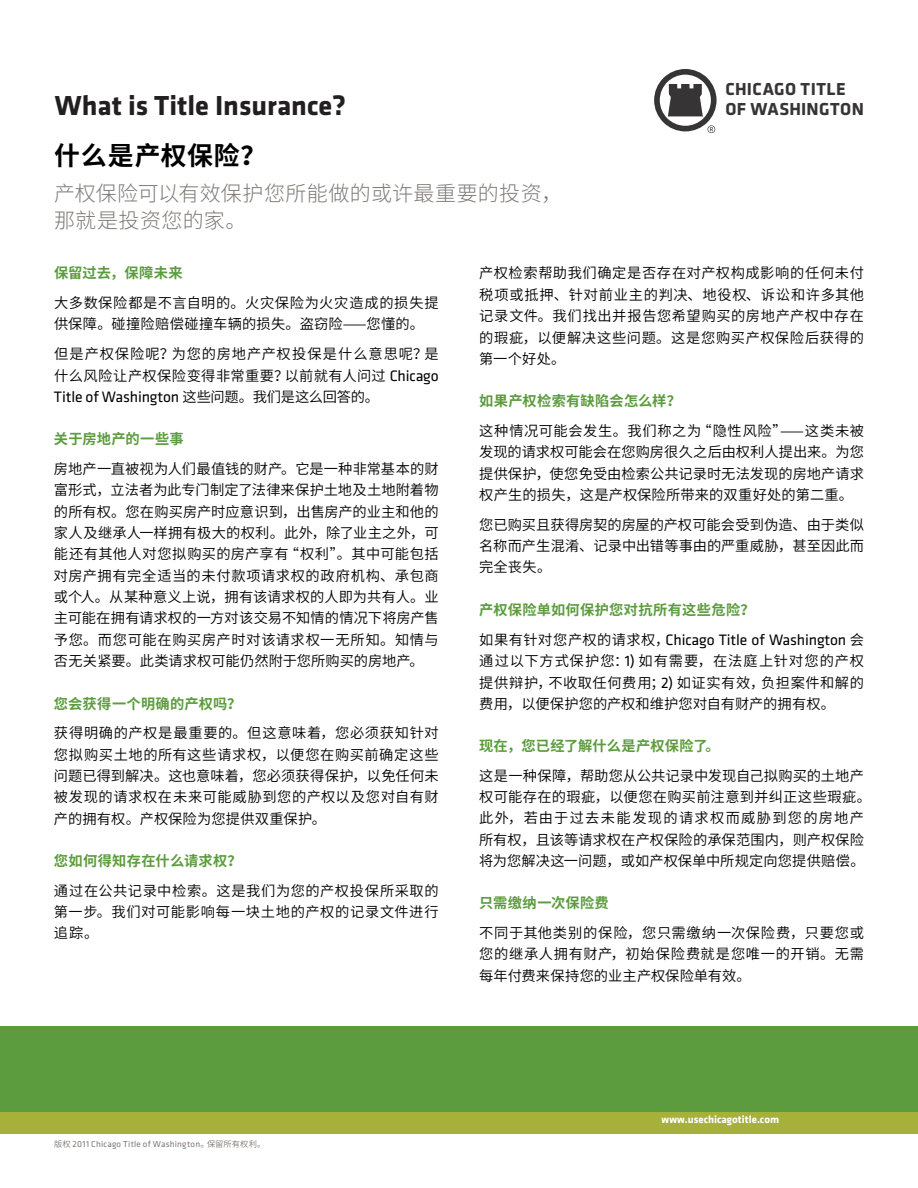
<style>
.page{position:relative;width:918px;height:1188px;background:#fff}
.page>*{position:absolute;margin:0;border:0;box-sizing:border-box;transform-origin:0 0}
.t1{font:700 28.5px "Klavika Basic";color:#231f20}
.t2{font:700 25.8px "Source Han Sans CN";letter-spacing:.035em;color:#000}
.t3{font:300 21px/27px "Source Han Sans CN";letter-spacing:.02em;color:#7f7975}
.t4{font:700 18px/20.2px "Klavika";letter-spacing:.02em;color:#373435}
.t5{font:15.6px "Klavika";letter-spacing:-.01em;color:#000}
.t6{font:14.25px/21.3px "Source Han Sans CN";letter-spacing:.025em;color:#000;text-align:justify}
.t7{font:700 14.25px "Source Han Sans CN";letter-spacing:.02em;color:#5c9c3e}
.t8{font:14.25px/22px "Source Han Sans CN";letter-spacing:.045em;color:#000}
.t9{font:700 10.95px "Klavika";color:#fff}
.t10{font:9px "Klavika";letter-spacing:.025em;color:#7f7975}
.s1{font-family:"Klavika";font-size:15.6px}
.s2{font-family:"Source Han Sans CN";font-size:14.25px}
.s3{font-family:"Source Han Sans CN";font-size:8.25px}
.s4{font-family:"Source Han Sans CN"}
</style>
<div class="page">
<div style="left:0;top:1026px;width:918px;height:108px;background:#5c9c3e"></div>
<div style="left:0;top:1112px;width:918px;height:22px;background:#a6b13c"></div>
<svg style="left:654px;top:69px;width:63px;height:64px"></svg>
<h1 class="t1" style="left:55px;top:85px;width:293px">What is Title Insurance?</h1>
<h2 class="t2" style="left:54px;top:141px;width:214px">什么是产权保险？</h2>
<h3 class="t3" style="left:54px;top:180px;width:510px">产权保险可以有效保护您所能做的或许最重要的投资，那就是投资您的家。</h3>
<p class="t4" style="left:725px;top:79px;width:140px">CHICAGO TITLE<br>OF WASHINGTON</p>
<p class="t7" style="left:54px;top:265px;width:130px">保留过去，保障未来</p>
<p class="t6" style="left:54px;top:293px;width:386px">大多数保险都是不言自明的。火灾保险为火灾造成的损失提供保障。碰撞险赔偿碰撞车辆的损失。盗窃险——您懂的。</p>
<p class="t8" style="left:54px;top:343px;width:386px">但是产权保险呢？为您的房地产产权投保是什么意思呢？是什么风险让产权保险变得非常重要？以前就有人问过 <span class="s1">Chicago</span></p>
<p class="t5" style="left:54px;top:389px;width:327px">Title of Washington <span class="s2">这些问题。我们是这么回答的。</span></p>
<p class="t7" style="left:54px;top:431px;width:131px">关于房地产的一些事</p>
<p class="t6" style="left:54px;top:458px;width:386px">房地产一直被视为人们最值钱的财产。它是一种非常基本的财富形式，立法者为此专门制定了法律来保护土地及土地附着物的所有权。您在购买房产时应意识到，出售房产的业主和他的家人及继承人一样拥有极大的权利。此外，除了业主之外，可能还有其他人对您拟购买的房产享有“权利”。其中可能包括对房产拥有完全适当的未付款项请求权的政府机构、承包商或个人。从某种意义上说，拥有该请求权的人即为共有人。业主可能在拥有请求权的一方对该交易不知情的情况下将房产售予您。而您可能在购买房产时对该请求权一无所知。知情与否无关紧要。此类请求权可能仍然附于您所购买的房地产。</p>
<p class="t7" style="left:54px;top:695px;width:189px">您会获得一个明确的产权吗？</p>
<p class="t6" style="left:54px;top:723px;width:386px">获得明确的产权是最重要的。但这意味着，您必须获知针对您拟购买土地的所有这些请求权，以便您在购买前确定这些问题已得到解决。这也意味着，您必须获得保护，以免任何未被发现的请求权在未来可能威胁到您的产权以及您对自有财产的拥有权。产权保险为您提供双重保护。</p>
<p class="t7" style="left:54px;top:853px;width:189px">您如何得知存在什么请求权？</p>
<p class="t6" style="left:54px;top:880px;width:386px">通过在公共记录中检索。这是我们为您的产权投保所采取的第一步。我们对可能影响每一块土地的产权的记录文件进行追踪。</p>
<p class="t6" style="left:479px;top:263px;width:386px">产权检索帮助我们确定是否存在对产权构成影响的任何未付税项或抵押、针对前业主的判决、地役权、诉讼和许多其他记录文件。我们找出并报告您希望购买的房地产产权中存在的瑕疵，以便解决这些问题。这是您购买产权保险后获得的第一个好处。</p>
<p class="t7" style="left:479px;top:393px;width:203px">如果产权检索有缺陷会怎么样？</p>
<p class="t6" style="left:479px;top:420px;width:386px">这种情况可能会发生。我们称之为“隐性风险”——这类未被发现的请求权可能会在您购房很久之后由权利人提出来。为您提供保护，使您免受由检索公共记录时无法发现的房地产请求权产生的损失，这是产权保险所带来的双重好处的第二重。</p>
<p class="t6" style="left:479px;top:514px;width:386px">您已购买且获得房契的房屋的产权可能会受到伪造、由于类似名称而产生混淆、记录中出错等事由的严重威胁，甚至因此而完全丧失。</p>
<p class="t7" style="left:479px;top:602px;width:277px">产权保险单如何保护您对抗所有这些危险？</p>
<p class="t5" style="left:479px;top:631px;width:386px"><span class="s2">如果有针对您产权的请求权，</span>Chicago Title of Washington <span class="s2">会</span></p>
<p class="t6" style="left:479px;top:651px;width:386px">通过以下方式保护您：<span class="s1">1)</span> 如有需要，在法庭上针对您的产权提供辩护，不收取任何费用；<span class="s1">2)</span> 如证实有效，负担案件和解的费用，以便保护您的产权和维护您对自有财产的拥有权。</p>
<p class="t7" style="left:479px;top:738px;width:242px">现在，您已经了解什么是产权保险了。</p>
<p class="t6" style="left:479px;top:765px;width:393px;text-align:left">这是一种保障，帮助您从公共记录中发现自己拟购买的土地产权可能存在的瑕疵，以便您在购买前注意到并纠正这些瑕疵。此外，若由于过去未能发现的请求权而威胁到您的房地产所有权，且该等请求权在产权保险的承保范围内，则产权保险将为您解决这一问题，或如产权保单中所规定向您提供赔偿。</p>
<p class="t7" style="left:479px;top:895px;width:131px">只需缴纳一次保险费</p>
<p class="t6" style="left:479px;top:922px;width:386px">不同于其他类别的保险，您只需缴纳一次保险费，只要您或您的继承人拥有财产，初始保险费就是您唯一的开销。无需每年付费来保持您的业主产权保险单有效。</p>
<p class="t10" style="left:54px;top:1140px;width:213px"><span class="s3">版权</span> 2011 Chicago Title of Washington<span class="s4">。</span><span class="s3">保留所有权利。</span></p>
<p class="t9" style="left:662px;top:1113px;width:119px">www.usechicagotitle.com</p>
</div>
